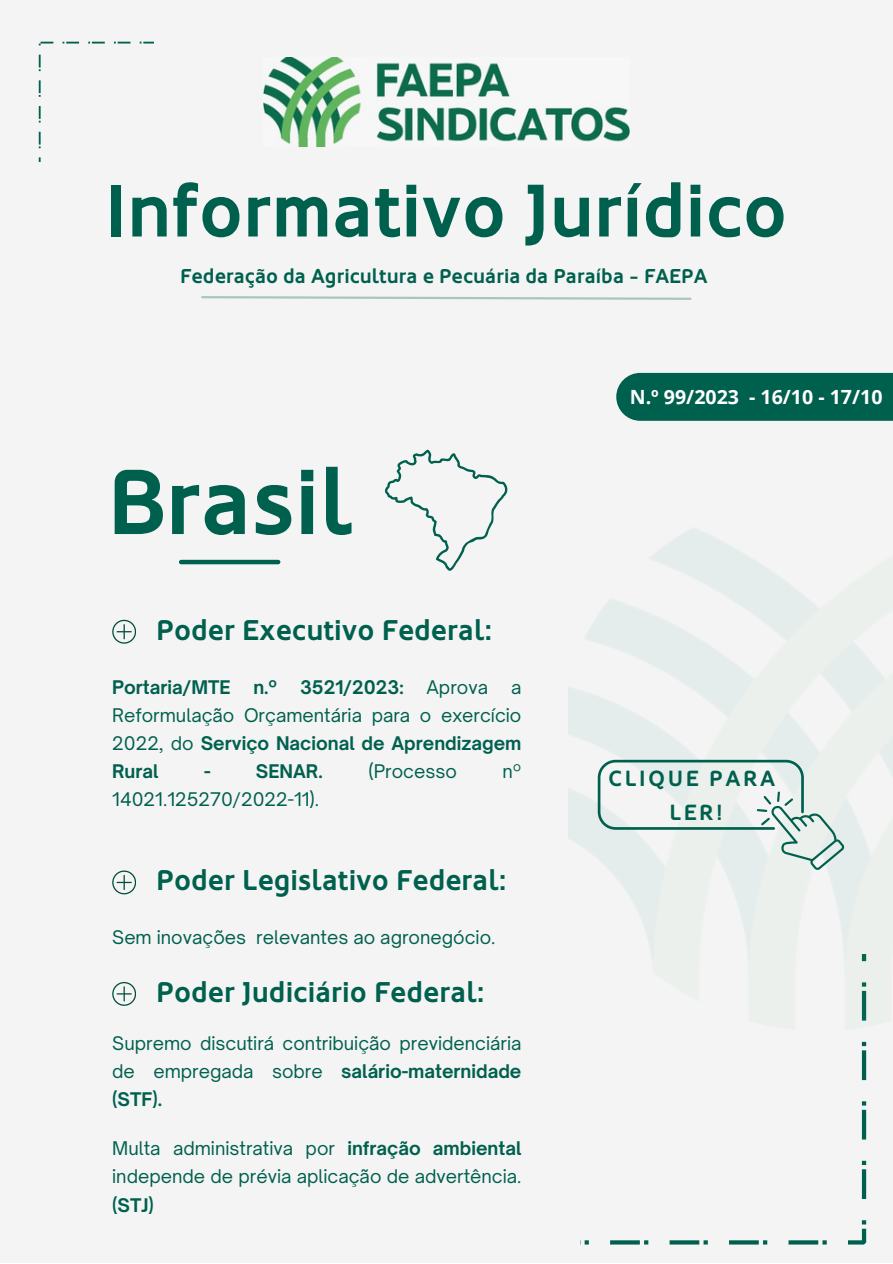
<style>
.page{position:relative;width:893px;height:1264px;background:#fff}
.page>*{position:absolute;margin:0;border:0;box-sizing:border-box;transform-origin:0 0}
.t1{font:700 91.65px "Oblik";color:#00604e}
.t2{font:700 73.95px "Oblik";color:#00604e}
.t3{font:700 28.5px "Oblik";color:#00604e}
.t4{font:700 21.9px "Oblik";letter-spacing:.115em;color:#00604e}
.t5{font:700 19.95px "Oblik";color:#00604e}
.t6{font:700 19.5px "Open Sans";color:#fff}
.t7{font:18px/28px "Open Sauce One";color:#00604e;text-align:justify}
.t8{font:700 18px "Open Sauce One";color:#00604e}
.s1{font-weight:700}
</style>
<div class="page">
<div style="left:0;top:0;width:892px;height:1262px;background:#f4f4f4"></div>
<hr style="left:181px;top:560px;width:97px;height:4px;background:#00604e">
<svg style="left:385px;top:449px;width:123px;height:122px"></svg>
<svg style="left:201px;top:296px;width:491px;height:4px"></svg>
<svg style="left:39px;top:42px;width:114px;height:120px"></svg>
<img style="left:264px;top:57px;width:365px;height:89px">
<svg style="left:584px;top:1041px;width:282px;height:203px"></svg>
<img style="left:569px;top:528px;width:323px;height:493px">
<svg style="left:597px;top:759px;width:247px;height:111px"></svg>
<svg style="left:112px;top:870px;width:24px;height:24px"></svg>
<svg style="left:112px;top:619px;width:24px;height:24px"></svg>
<svg style="left:112px;top:982px;width:24px;height:23px"></svg>
<div style="left:616px;top:373px;width:276px;height:48px;background:#00604e"></div>
<p class="t2" style="left:105px;top:169px;width:683px">Informativo Jurídico</p>
<p class="t5" style="left:180px;top:264px;width:529px">Federação da Agricultura e Pecuária da Paraíba - FAEPA</p>
<p class="t1" style="left:107px;top:450px;width:247px">Brasil</p>
<p class="t3" style="left:156px;top:613px;width:337px">Poder Executivo Federal:</p>
<p class="t8" style="left:112px;top:675px;width:120px">Portaria/MTE</p>
<p class="t8" style="left:253px;top:675px;width:25px">n.º</p>
<p class="t8" style="left:300px;top:675px;width:105px">3521/2023:</p>
<p class="t7" style="left:426px;top:672px;width:63px">Aprova</p>
<p class="t7" style="left:112px;top:672px;width:410px;text-indent:399px">a Reformulação Orçamentária para o exercício 2022, do <span class="s1">Serviço Nacional de Aprendizagem Rural</span></p>
<p class="t8" style="left:204px;top:760px;width:8px">-</p>
<p class="t8" style="left:256px;top:760px;width:68px">SENAR.</p>
<p class="t7" style="left:368px;top:757px;width:90px">(Processo</p>
<p class="t7" style="left:502px;top:757px;width:20px">nº</p>
<p class="t7" style="left:112px;top:785px;width:208px">14021.125270/2022-11).</p>
<p class="t3" style="left:156px;top:864px;width:352px">Poder Legislativo Federal:</p>
<p class="t7" style="left:112px;top:923px;width:384px">Sem inovações relevantes ao agronegócio.</p>
<p class="t3" style="left:156px;top:975px;width:330px">Poder Judiciário Federal:</p>
<p class="t7" style="left:112px;top:1029px;width:410px">Supremo discutirá contribuição previdenciária de empregada sobre <span class="s1">salário-maternidade (STF).</span></p>
<p class="t7" style="left:112px;top:1134px;width:410px">Multa administrativa por <span class="s1">infração ambiental </span>independe de prévia aplicação de advertência. <span class="s1">(STJ)</span></p>
<p class="t6" style="left:629px;top:383px;width:254px">N.º 99/2023 - 16/10 - 17/10</p>
<p class="t4" style="left:608px;top:766px;width:169px">CLIQUE PARA</p>
<p class="t4" style="left:669px;top:800px;width:54px">LER!</p>
</div>
